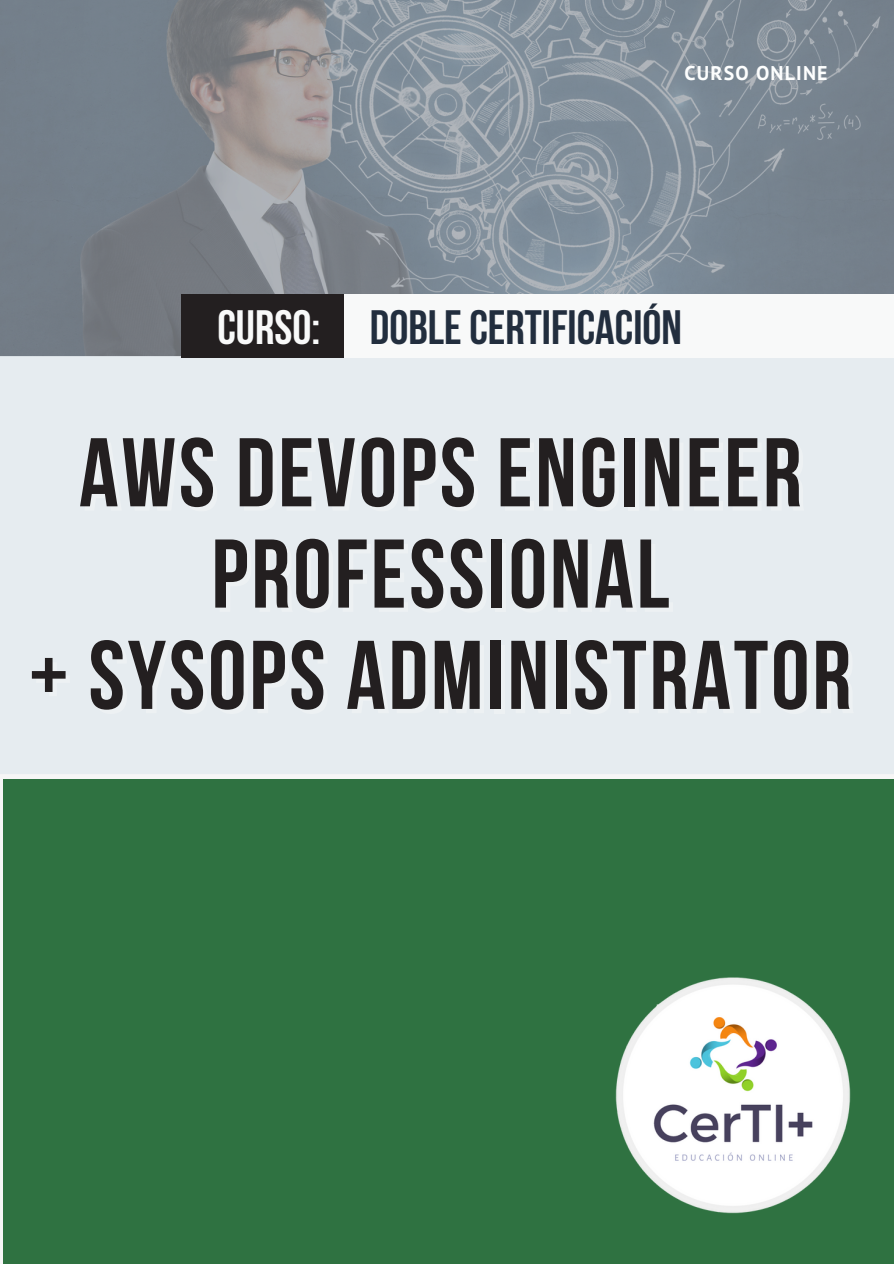
<style>
.page{position:relative;width:894px;height:1264px;background:#fff}
.page>*{position:absolute;margin:0;border:0;box-sizing:border-box;transform-origin:0 0}
.t1{font:700 97.2px "Bebas Neue";letter-spacing:.03em;color:#231f20}
.t2{font:700 48px "Bebas Neue";color:#222e3e}
.t3{font:700 48px "Bebas Neue";color:#f8f9f9}
.t4{font:700 19.8px "PT Sans";letter-spacing:.06em;color:#fdfefe}
</style>
<div class="page">
<svg style="left:0;top:0;width:893px;height:356px;background:#808a93"></svg>
<div style="left:3px;top:778px;width:890px;height:485px;background:#2f7241"></div>
<div style="left:0;top:356px;width:893px;height:418px;background:#e6ecf0"></div>
<div style="left:294px;top:294px;width:599px;height:63px;background:#f8f9f9"></div>
<div style="left:181px;top:294px;width:163px;height:63px;background:#231f20"></div>
<img style="left:615px;top:977px;width:236px;height:237px">
<p class="t4" style="left:684px;top:60px;width:144px">CURSO ONLINE</p>
<p class="t3" style="left:217px;top:308px;width:104px">CURSO:</p>
<h1 class="t2" style="left:370px;top:308px;width:313px">DOBLECERTIFICACIÓN</h1>
<p class="t1" style="left:79px;top:433px;width:724px">AWS DEVOPS ENGINEER</p>
<h2 class="t1" style="left:211px;top:534px;width:459px">PROFESSIONAL</h2>
<h2 class="t1" style="left:29px;top:636px;width:823px">+ SYSOPS ADMINISTRATOR</h2>
</div>
